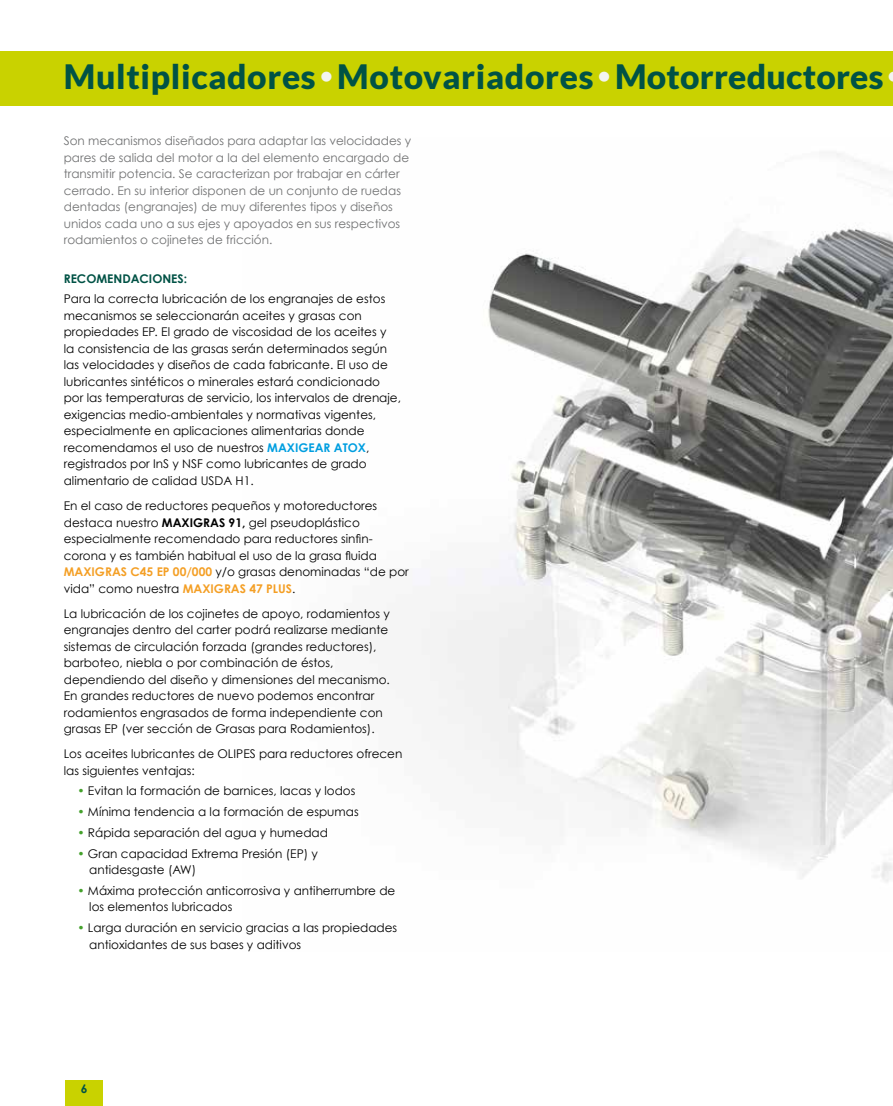
<style>
.page{position:relative;width:893px;height:1106px;background:#fff}
.page>*{position:absolute;margin:0;border:0;box-sizing:border-box;transform-origin:0 0}
.t1{font:900 33.6px "Lato";letter-spacing:.02em;color:#005245}
.t2{font:12px/16.5px "Century Gothic";color:#000}
.t3{font:12px/16.5px "Century Gothic";color:#707172}
.t4{font:700 12px "Century Gothic";color:#005245}
.s1{font-family:"Century Gothic";font-weight:700;color:#f3f5f1}
.s2{font-weight:700;color:#009ee0}
.s3{font-weight:700}
.s4{font-weight:700;color:#f49f25}
.s5{color:#44a12b}
</style>
<div class="page">
<div style="left:66px;top:1080px;width:37px;height:26px;background:#c9d200"></div>
<img style="left:421px;top:153px;width:472px;height:729px">
<div style="left:0;top:51px;width:893px;height:55px;background:#c9d200"></div>
<h1 class="t1" style="left:64px;top:57px;width:821px">Multiplicadores<span class="s1">•</span>Motovariadores<span class="s1">•</span>Motorreductores</h1>
<p class="t3" style="left:64px;top:132px;width:349px">Son mecanismos diseñados para adaptar las velocidades y pares de salida del motor a la del elemento encargado de transmitir potencia. Se caracterizan por trabajar en cárter cerrado. En su interior disponen de un conjunto de ruedas dentadas (engranajes) de muy diferentes tipos y diseños unidos cada uno a sus ejes y apoyados en sus respectivos rodamientos o cojinetes de fricción.</p>
<p class="t4" style="left:64px;top:271px;width:125px">RECOMENDACIONES:</p>
<p class="t2" style="left:64px;top:291px;width:339px">Para la correcta lubricación de los engranajes de estos mecanismos se seleccionarán aceites y grasas con propiedades EP. El grado de viscosidad de los aceites y<br>la consistencia de las grasas serán determinados según las velocidades y diseños de cada fabricante. El uso de lubricantes sintéticos o minerales estará condicionado por las temperaturas de servicio, los intervalos de drenaje, exigencias medio-ambientales y normativas vigentes, especialmente en aplicaciones alimentarias donde recomendamos el uso de nuestros <span class="s2">MAXIGEAR ATOX</span>, registrados por InS y NSF como lubricantes de grado alimentario de calidad USDA H1.</p>
<p class="t2" style="left:64px;top:497px;width:346px">En el caso de reductores pequeños y motoreductores destaca nuestro <span class="s3">MAXIGRAS 91,</span> gel pseudoplástico especialmente recomendado para reductores sinfin&shy;corona y es también habitual el uso de la grasa fluida <span class="s4">MAXIGRAS C45 EP 00/000</span> y/o grasas denominadas “de por vida” como nuestra <span class="s4">MAXIGRAS 47 PLUS</span>.</p>
<p class="t2" style="left:64px;top:605px;width:328px">La lubricación de los cojinetes de apoyo, rodamientos y engranajes dentro del carter podrá realizarse mediante sistemas de circulación forzada (grandes reductores), barboteo, niebla o por combinación de éstos, dependiendo del diseño y dimensiones del mecanismo.<br>En grandes reductores de nuevo podemos encontrar rodamientos engrasados de forma independiente con grasas EP (ver sección de Grasas para Rodamientos).</p>
<p class="t2" style="left:64px;top:745px;width:340px">Los aceites lubricantes de OLIPES para reductores ofrecen las siguientes ventajas:</p>
<p class="t2" style="left:77px;top:782px;width:280px"><span class="s5">•</span> Evitan la formación de barnices, lacas y lodos</p>
<p class="t2" style="left:77px;top:803px;width:283px"><span class="s5">•</span> Mínima tendencia a la formación de espumas</p>
<p class="t2" style="left:77px;top:824px;width:252px"><span class="s5">•</span> Rápida separación del agua y humedad</p>
<p class="t2" style="left:89px;top:845px;width:230px;text-indent:-12px"><span class="s5">•</span> Gran capacidad Extrema Presión (EP) y antidesgaste (AW)</p>
<p class="t2" style="left:89px;top:882px;width:308px;text-indent:-12px"><span class="s5">•</span> Máxima protección anticorrosiva y antiherrumbre de los elementos lubricados</p>
<p class="t2" style="left:89px;top:919px;width:309px;text-indent:-12px"><span class="s5">•</span> Larga duración en servicio gracias a las propiedades antioxidantes de sus bases y aditivos</p>
<p class="t4" style="left:81px;top:1080px;width:8px">6</p>
</div>
